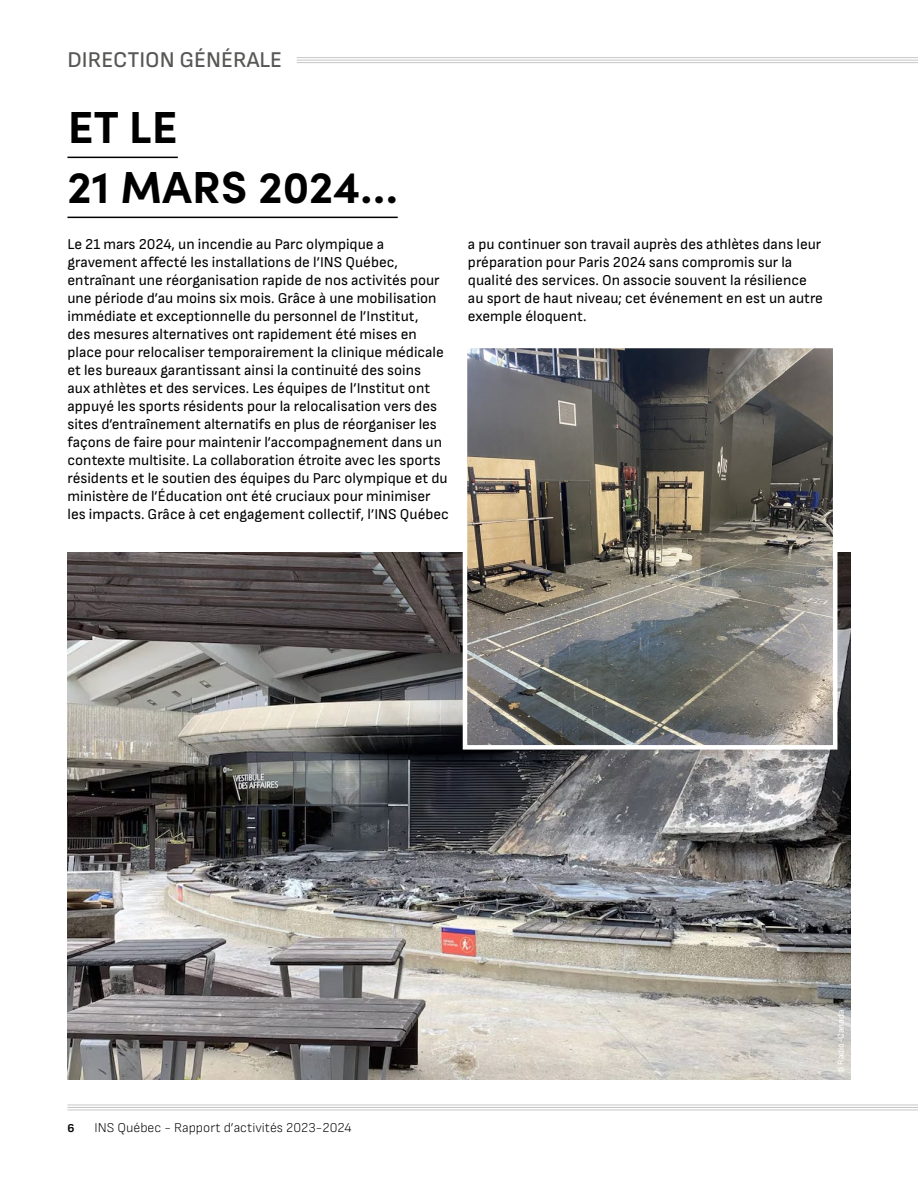
<style>
.page{position:relative;width:918px;height:1188px;background:#fff}
.page>*{position:absolute;margin:0;border:0;box-sizing:border-box;transform-origin:0 0}
.t1{font:700 45px/60px "Sofia Pro";letter-spacing:.01em;color:#000}
.t2{font:500 22.5px "Sofia Sans";color:#575756}
.t3{font:15px/18px "Sofia Sans";color:#000}
.t4{font:300 13.5px "Sofia Sans";color:#000}
.t5{font:700 12px "Sofia Sans";color:#000}
.t6{font:9px "Sofia Sans";color:#fff}
</style>
<div class="page">
<hr style="left:67px;top:157px;width:111px;height:1px;background:#000">
<hr style="left:67px;top:217px;width:331px;height:1px;background:#000">
<img style="left:67px;top:553px;width:783px;height:527px">
<img style="left:460px;top:348px;width:380px;height:404px">
<hr style="left:68px;top:1104px;width:850px;height:1px;background:#c6c6c6">
<hr style="left:68px;top:1107px;width:850px;height:1px;background:#c6c6c6">
<hr style="left:68px;top:1109px;width:850px;height:1px;background:#c6c6c6">
<hr style="left:297px;top:57px;width:621px;height:1px;background:#c6c6c6">
<hr style="left:297px;top:60px;width:621px;height:1px;background:#c6c6c6">
<hr style="left:297px;top:62px;width:621px;height:1px;background:#c6c6c6">
<h2 class="t2" style="left:67px;top:47px;width:216px">DIRECTION GÉNÉRALE</h2>
<h1 class="t1" style="left:67px;top:94px;width:332px">ET LE<br>21 MARS 2024…</h1>
<p class="t3" style="left:67px;top:235px;width:383px">Le 21 mars 2024, un incendie au Parc olympique a gravement affecté les installations de l’INS Québec, entraînant une réorganisation rapide de nos activités pour une période d’au moins six mois. Grâce à une mobilisation immédiate et exceptionnelle du personnel de l’Institut,<br>des mesures alternatives ont rapidement été mises en place pour relocaliser temporairement la clinique médicale et les bureaux garantissant ainsi la continuité des soins<br>aux athlètes et des services. Les équipes de l’Institut ont appuyé les sports résidents pour la relocalisation vers des sites d’entraînement alternatifs en plus de réorganiser les façons de faire pour maintenir l’accompagnement dans un contexte multisite. La collaboration étroite avec les sports résidents et le soutien des équipes du Parc olympique et du ministère de l’Éducation ont été cruciaux pour minimiser les impacts. Grâce à cet engagement collectif, l’INS Québec</p>
<p class="t3" style="left:468px;top:235px;width:357px">a pu continuer son travail auprès des athlètes dans leur préparation pour Paris 2024 sans compromis sur la qualité des services. On associe souvent la résilience au sport de haut niveau; cet événement en est un autre exemple éloquent.</p>
<p class="t5" style="left:68px;top:1121px;width:9px">6</p>
<p class="t4" style="left:94px;top:1120px;width:259px">INS Québec - Rapport d’activités 2023-2024</p>
<p class="t6" style="left:836px;top:1073px;width:65px;rotate:-90deg">© Radio-Canada</p>
</div>
